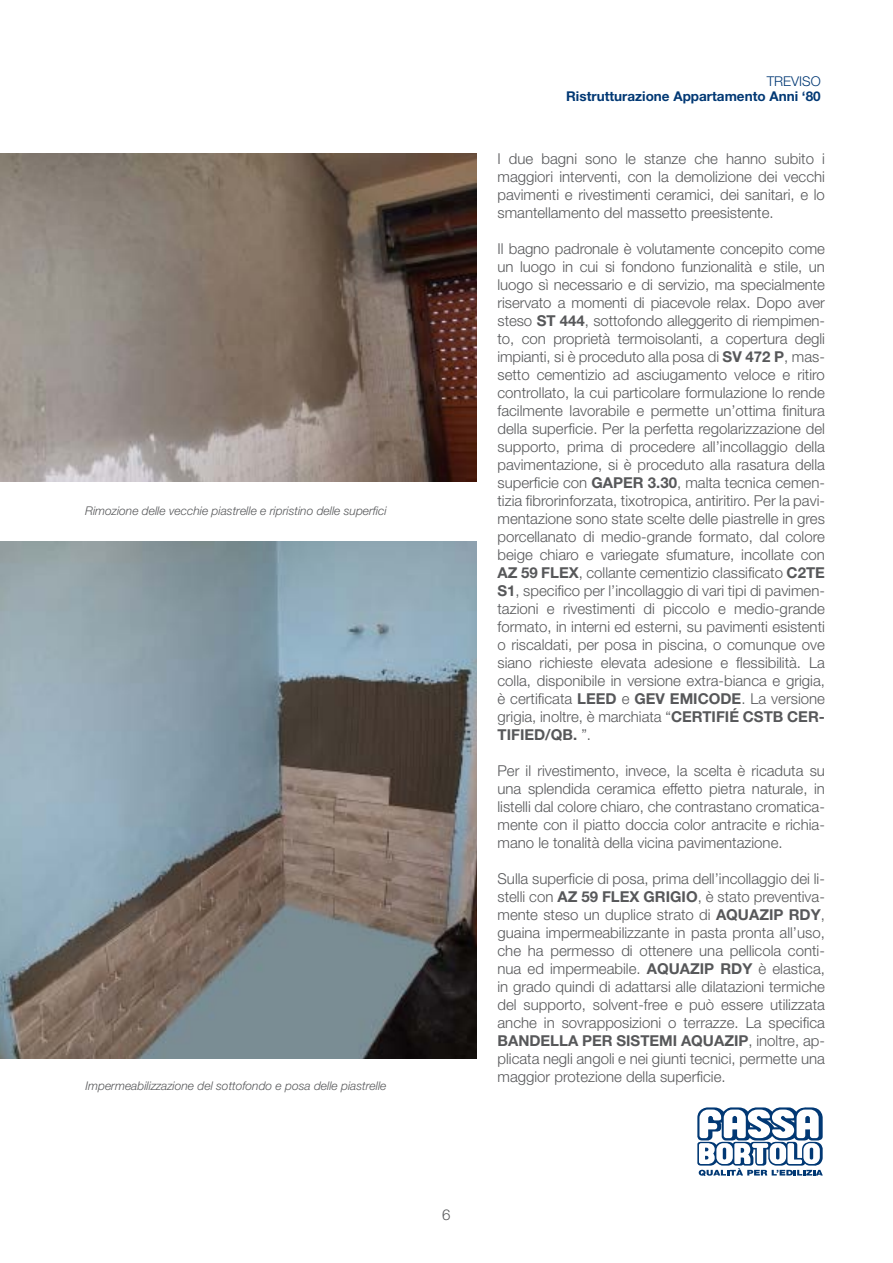
<style>
.page{position:relative;width:893px;height:1263px;background:#fff}
.page>*{position:absolute;margin:0;border:0;box-sizing:border-box;transform-origin:0 0}
.Testo_Normale{font:300 15px/18px "Helvetica Neue LT Std";color:#57585a;text-align:justify}
.t1{font:700 13.5px "Helvetica Neue LT Std";color:#013874}
.t2{font:300 13.5px "Helvetica Neue LT Std";color:#013874}
.Didascalia{font:italic 300 12px "Helvetica Neue LT Std";color:#57585a}
.s1{font-weight:700}
</style>
<div class="page">
<svg style="left:697px;top:1107px;width:126px;height:69px"></svg>
<img style="left:0;top:154px;width:476px;height:327px">
<img style="left:0;top:541px;width:476px;height:518px">
<p class="Didascalia" style="left:85px;top:504px;width:303px">Rimozione delle vecchie piastrelle e ripristino delle superfici</p>
<p class="Didascalia" style="left:86px;top:1079px;width:302px">Impermeabilizzazione del sottofondo e posa delle piastrelle</p>
<p class="t2" style="left:767px;top:73px;width:56px">TREVISO</p>
<p class="t1" style="left:566px;top:88px;width:256px">Ristrutturazione Appartamento Anni ‘80</p>
<p class="Testo_Normale" style="left:497px;top:149px;width:329px">I due bagni sono le stanze che hanno subito i maggiori interventi, con la demolizione dei vecchi pavimenti e rivestimenti ceramici, dei sanitari, e lo smantellamento del massetto preesistente.</p>
<p class="Testo_Normale" style="left:497px;top:239px;width:329px">Il bagno padronale è volutamente concepito come un luogo in cui si fondono funzionalità e stile, un luogo sì necessario e di servizio, ma specialmente riservato a momenti di piacevole relax. Dopo aver steso <span class="s1">ST 444</span>, sottofondo alleggerito di riempimen&shy;to, con proprietà termoisolanti, a copertura degli impianti, si è proceduto alla posa di <span class="s1">SV 472 P</span>, mas&shy;setto cementizio ad asciugamento veloce e ritiro controllato, la cui particolare formulazione lo rende facilmente lavorabile e permette un’ottima finitura della superficie. Per la perfetta regolarizzazione del supporto, prima di procedere all’incollaggio della pavimentazione, si è proceduto alla rasatura della superficie con <span class="s1">GAPER 3.30</span>, malta tecnica cemen&shy;tizia fibrorinforzata, tixotropica, antiritiro. Per la pavi&shy;mentazione sono state scelte delle piastrelle in gres porcellanato di medio-grande formato, dal colore beige chiaro e variegate sfumature, incollate con <span class="s1">AZ 59 FLEX</span>, collante cementizio classificato <span class="s1">C2TE S1</span>, specifico per l’incollaggio di vari tipi di pavimen&shy;tazioni e rivestimenti di piccolo e medio-grande formato, in interni ed esterni, su pavimenti esistenti o riscaldati, per posa in piscina, o comunque ove siano richieste elevata adesione e flessibilità. La colla, disponibile in versione extra-bianca e grigia, è certificata <span class="s1">LEED</span> e <span class="s1">GEV EMICODE</span>. La versione grigia, inoltre, è marchiata “<span class="s1">CERTIFIÉ CSTB CER-TIFIED/QB.</span> ”.</p>
<p class="Testo_Normale" style="left:497px;top:761px;width:329px">Per il rivestimento, invece, la scelta è ricaduta su una splendida ceramica effetto pietra naturale, in listelli dal colore chiaro, che contrastano cromatica&shy;mente con il piatto doccia color antracite e richia&shy;mano le tonalità della vicina pavimentazione.</p>
<p class="Testo_Normale" style="left:497px;top:869px;width:329px">Sulla superficie di posa, prima dell’incollaggio dei li&shy;stelli con <span class="s1">AZ 59 FLEX GRIGIO</span>, è stato preventiva&shy;mente steso un duplice strato di <span class="s1">AQUAZIP RDY</span>, guaina impermeabilizzante in pasta pronta all’uso, che ha permesso di ottenere una pellicola conti&shy;nua ed impermeabile. <span class="s1">AQUAZIP RDY</span> è elastica, in grado quindi di adattarsi alle dilatazioni termiche del supporto, solvent-free e può essere utilizzata anche in sovrapposizioni o terrazze. La specifica <span class="s1">BANDELLA PER SISTEMI AQUAZIP</span>, inoltre, ap&shy;plicata negli angoli e nei giunti tecnici, permette una maggior protezione della superficie.</p>
<p class="Testo_Normale" style="left:442px;top:1205px;width:10px">6</p>
</div>
